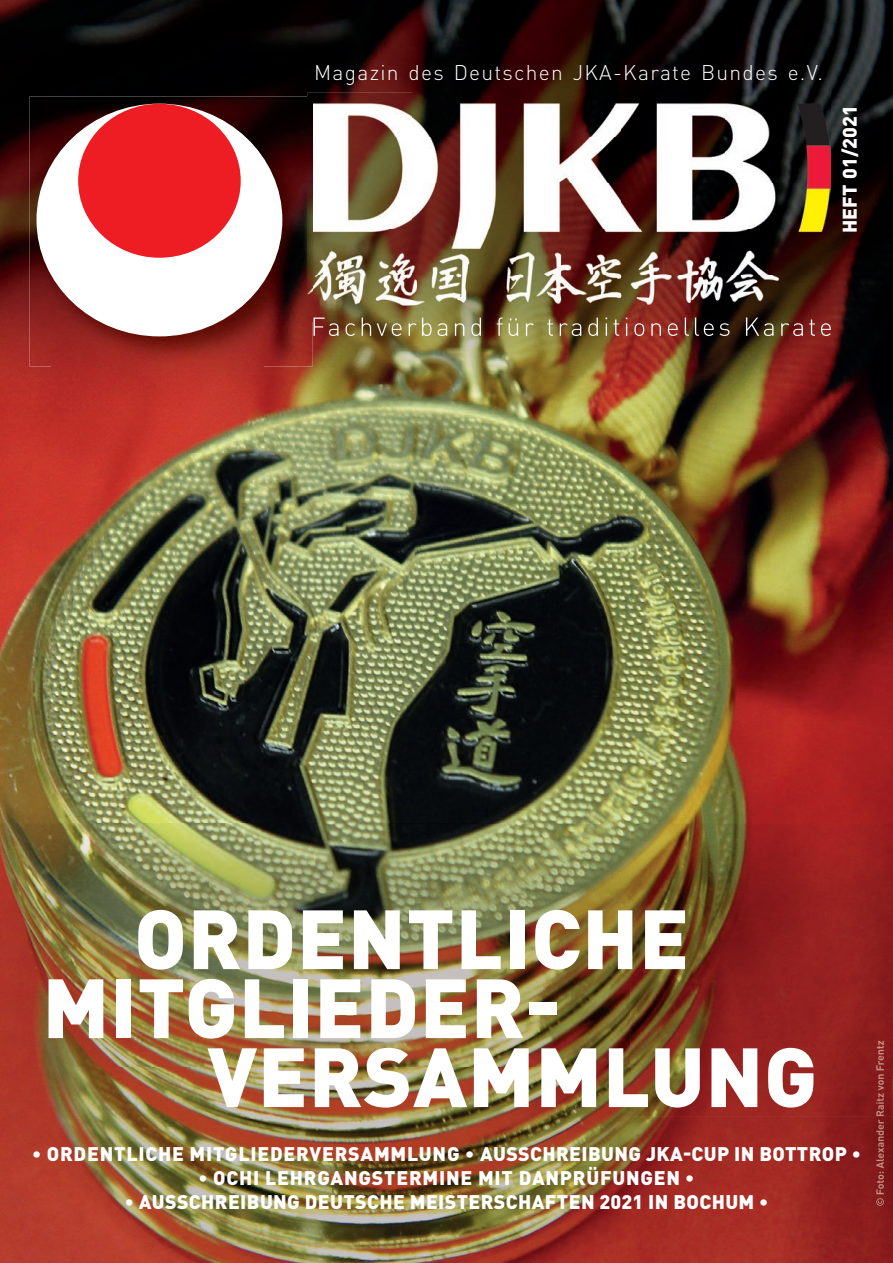
<style>
.page{position:relative;width:893px;height:1263px;background:#fff}
.page>*{position:absolute;margin:0;border:0;box-sizing:border-box;transform-origin:0 0}
.t1{font:900 82.5px/69px "DIN Pro";letter-spacing:.01em;color:#fff}
.t2{font:300 21px "DIN Pro";letter-spacing:.06em;color:#fff}
.t3{font:900 19.5px "DIN Pro";letter-spacing:.04em;color:#fff}
.t4{font:900 19.5px "DIN Pro";letter-spacing:.02em;color:#fff}
</style>
<div class="page">
<img style="left:0;top:453px;width:893px;height:810px">
<img style="left:876px;top:1041px;width:8px;height:165px">
<img style="left:0;top:0;width:893px;height:100px">
<img style="left:0;top:100px;width:52px;height:353px">
<img style="left:789px;top:100px;width:104px;height:353px">
<img style="left:263px;top:336px;width:526px;height:117px">
<img style="left:52px;top:367px;width:211px;height:86px">
<img style="left:29px;top:97px;width:284px;height:270px">
<div style="left:36px;top:104px;width:246px;height:232px;background:#fff;border-radius:50%"></div>
<div style="left:78px;top:104px;width:163px;height:154px;background:#ee1d23;border-radius:50%"></div>
<img style="left:308px;top:92px;width:522px;height:46px">
<img style="left:313px;top:138px;width:517px;height:180px">
<img style="left:308px;top:97px;width:5px;height:224px">
<img style="left:313px;top:318px;width:518px;height:18px">
<p class="t2" style="left:314px;top:58px;width:510px">Magazin des Deutschen JKA-Karate Bundes e.V.</p>
<p class="t4" style="left:836px;top:233px;width:130px;rotate:-90deg">HEFT 01/2021</p>
<h1 class="t1" style="left:43px;top:901px;width:648px;text-indent:92px">ORDENTLICHE<br>MITGLIEDER-</h1>
<h1 class="t1" style="left:207px;top:1039px;width:612px">VERSAMMLUNG</h1>
<p class="t3" style="left:32px;top:1141px;width:830px">• ORDENTLICHE MITGLIEDERVERSAMMLUNG • AUSSCHREIBUNG JKA-CUP IN BOTTROP •</p>
<p class="t3" style="left:199px;top:1165px;width:497px">• OCHI LEHRGANGSTERMINE MIT DANPRÜFUNGEN •</p>
<p class="t4" style="left:125px;top:1189px;width:645px">• AUSSCHREIBUNG DEUTSCHE MEISTERSCHAFTEN 2021 IN BOCHUM •</p>
</div>
